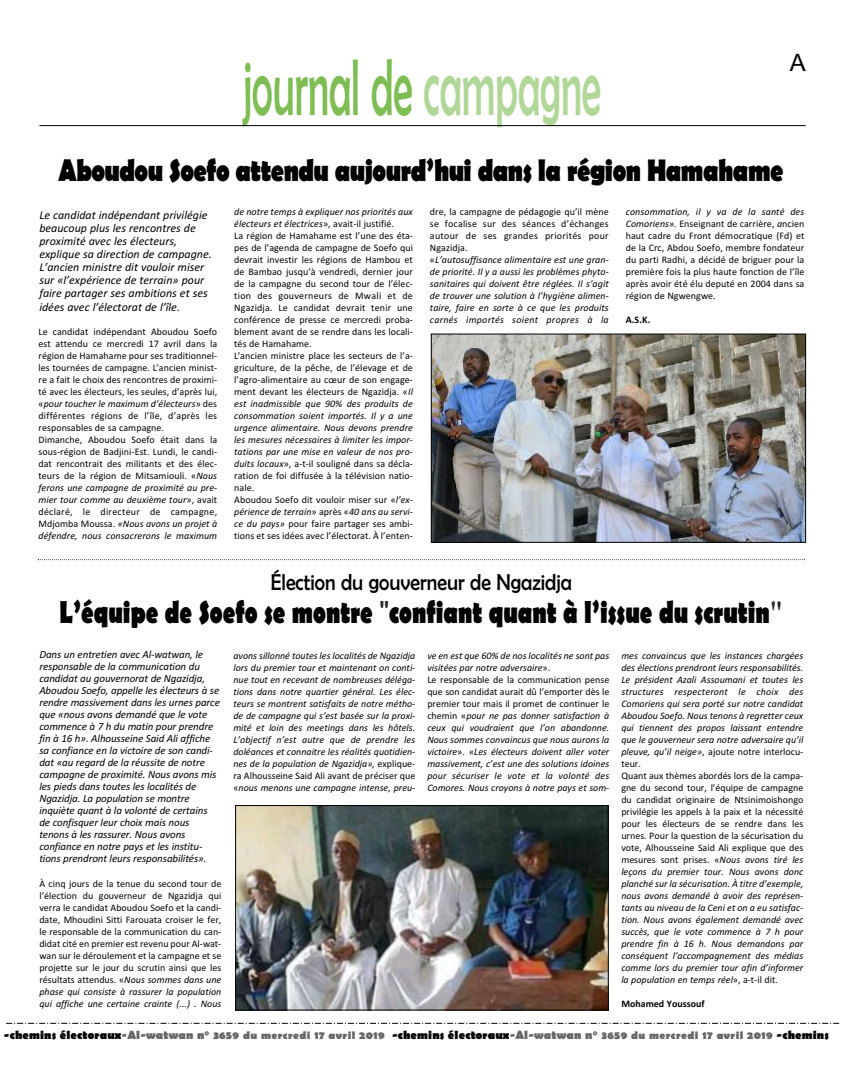
<style>
.page{position:relative;width:851px;height:1078px;background:#fff}
.page>*{position:absolute;margin:0;border:0;box-sizing:border-box;transform-origin:0 0}
.t1{font:81px "Berlin Sans FB";color:#7dbd53;scale:.49 1}
.t2{font:700 32px "Berlin Sans FB";color:#000;scale:.73 1}
.t3{font:700 31.4px "Berlin Sans FB";letter-spacing:-.02em;color:#000;scale:.8 1}
.t4{font:24px "Arial";color:#000}
.t5{font:23.2px "Berlin Sans FB";color:#000;scale:.86 1}
.t6{font:italic 12px/13px "Calibri";color:#000}
.t7{font:italic 11px/12px "Calibri";letter-spacing:-.01em;color:#000}
.t8{font:700 11px "Berlin Sans FB";letter-spacing:.04em;color:#666}
.t9{font:10px/12px "Calibri";letter-spacing:.005em;color:#000}
.t10{font:italic 10px/12px "Calibri";color:#000}
.t11{font:700 10px "Calibri";color:#000}
.s1{color:#b1d798}
.s2{font-style:italic}
.s3{font-style:normal}
.s4{font-weight:400;color:#26282a}
.s5{font-family:"Times New Roman";font-weight:400;color:#26282a}
.s6{font-size:12px;color:#000}
.s7{font-size:12px}
</style>
<div class="page">
<hr style="left:40px;top:125px;width:765px;height:1px;background:#000">
<svg style="left:6px;top:1022px;width:833px;height:1px"></svg>
<img style="left:433px;top:336px;width:370px;height:204px">
<div style="left:431px;top:334px;width:374px;height:208px;border:1px solid #000"></div>
<img style="left:237px;top:807px;width:369px;height:200px">
<div style="left:235px;top:805px;width:373px;height:204px;border:1px solid #000"></div>
<svg style="left:38px;top:559px;width:766px;height:1px"></svg>
<h1 class="t1" style="left:243px;top:40px;width:731px">journal de <span class="s1">campagne</span></h1>
<h3 class="t4" style="left:789px;top:49px;width:18px">A</h3>
<h3 class="t3" style="left:59px;top:151px;width:907px">Aboudou Soefo attendu aujourd’hui dans la région Hamahame</h3>
<p class="t6" style="left:39px;top:209px;width:174px">Le candidat indépendant privilégie beaucoup plus les rencontres de proximité avec les électeurs, explique sa direction de campagne.<br>L’ancien ministre dit vouloir miser sur «l’expérience de terrain» pour faire partager ses ambitions et ses idées avec l’électorat de l’île.</p>
<p class="t9" style="left:38px;top:325px;width:180px">Le candidat indépendant Aboudou Soefo est attendu ce mercredi 17 avril dans la région de Hamahame pour ses traditionnel&shy;les tournées de campagne. L’ancien minist&shy;re a fait le choix des rencontres de proximi&shy;té avec les électeurs, les seules, d’après lui, «<span class="s2">pour toucher le maximum d’électeurs</span>» des différentes régions de l’île, d’après les responsables de sa campagne.<br>Dimanche, Aboudou Soefo était dans la sous-région de Badjini-Est. Lundi, le candi&shy;dat rencontrait des militants et des élec&shy;teurs de la région de Mitsamiouli. «<span class="s2">Nous ferons une campagne de proximité au pre&shy;mier tour comme au deuxième tour</span>», avait déclaré, le directeur de campagne, Mdjomba Moussa. <span class="s2">«Nous avons un projet à défendre, nous consacrerons le maximum</span></p>
<p class="t9" style="left:234px;top:205px;width:180px"><span class="s2">de notre temps à expliquer nos priorités aux électeurs et électrices</span>», avait-il justifié.<br>La région de Hamahame est l’une des éta&shy;pes de l’agenda de campagne de Soefo qui devrait investir les régions de Hambou et de Bambao jusqu’à vendredi, dernier jour de la campagne du second tour de l’élec&shy;tion des gouverneurs de Mwali et de Ngazidja. Le candidat devrait tenir une conférence de presse ce mercredi proba&shy;blement avant de se rendre dans les locali&shy;tés de Hamahame.<br>L’ancien ministre place les secteurs de l’a&shy;griculture, de la pêche, de l’élevage et de l’agro-alimentaire au cœur de son engage&shy;ment devant les électeurs de Ngazidja. «<span class="s2">Il est inadmissible que 90% des produits de consommation soient importés. Il y a une urgence alimentaire. Nous devons prendre les mesures nécessaires à limiter les impor&shy;tations par une mise en valeur de nos pro&shy;duits locaux</span>», a-t-il souligné dans sa décla&shy;ration de foi diffusée à la télévision natio&shy;nale.<br>Aboudou Soefo dit vouloir miser sur «<span class="s2">l’ex&shy;périence de terrain</span>» après «<span class="s2">40 ans au servi&shy;ce du pays»</span> pour faire partager ses ambi&shy;tions et ses idées avec l’électorat. À l’enten-</p>
<p class="t10" style="left:430px;top:205px;width:180px"><span class="s3">dre, la campagne de pédagogie qu’il mène se focalise sur des séances d’échanges autour de ses grandes priorités pour Ngazidja.<br>«</span>L’autosuffisance alimentaire est une gran&shy;de priorité. Il y a aussi les problèmes phyto&shy;sanitaires qui doivent être réglées. Il s’agit de trouver une solution à l’hygiène alimen&shy;taire, faire en sorte à ce que les produits carnés importés soient propres à la</p>
<p class="t9" style="left:625px;top:205px;width:180px;text-align:justify"><span class="s2">consommation, il y va de la santé des Comoriens».</span> Enseignant de carrière, <span class="s2">a</span>ncien haut cadre du Front démocratique (Fd) et de la Crc, Abdou Soefo, membre fondateur du parti Radhi, a décidé de briguer pour la première fois la plus haute fonction de l’île après avoir été élu deputé en 2004 dans sa région de Ngwengwe.</p>
<p class="t11" style="left:625px;top:313px;width:26px">A.S.K.</p>
<h3 class="t5" style="left:271px;top:568px;width:351px">Élection du gouverneur de Ngazidja</h3>
<h2 class="t2" style="left:59px;top:593px;width:992px">L’équipe de Soefo se montre <span class="s4">"</span>confiant quant à l’issue du scrutin<span class="s5">"</span></h2>
<p class="t7" style="left:39px;top:648px;width:182px">Dans un entretien avec Al-watwan, le responsable de la communication du candidat au gouvernorat de Ngazidja, Aboudou Soefo, appelle les électeurs à se rendre massivement dans les urnes parce que «nous avons demandé que le vote commence à 7 h du matin pour prendre fin à 16 h». Alhousseine Said Ali affiche sa confiance en la victoire de son candi&shy;dat «au regard de la réussite de notre campagne de proximité. Nous avons mis les pieds dans toutes les localités de Ngazidja. La population se montre inquiète quant à la volonté de certains de confisquer leur choix mais nous tenons à les rassurer. Nous avons confiance en notre pays et les institu&shy;tions prendront leurs responsabilités».</p>
<p class="t10" style="left:233px;top:649px;width:183px;text-align:justify">avons sillonné toutes les localités de Ngazidja lors du premier tour et maintenant on conti&shy;nue tout en recevant de nombreuses déléga&shy;tions dans notre quartier général. Les élec&shy;teurs se montrent satisfaits de notre métho&shy;de de campagne qui s’est basée sur la proxi&shy;mité et loin des meetings dans les hôtels.<br>L’objectif n’est autre que de prendre les doléances et connaitre les réalités quotidien&shy;nes de la population de Ngazidja», <span class="s3">explique&shy;ra Alhousseine Said Ali avant de préciser que «</span>nous menons une campagne intense, preu-</p>
<p class="t10" style="left:427px;top:649px;width:183px">ve en est que 60% de nos localités ne sont pas visitées par notre adversaire<span class="s3">».<br>Le responsable de la communication pense que son candidat aurait dû l’emporter dès le premier tour mais il promet de continuer le chemin «</span>pour ne pas donner satisfaction à ceux qui voudraient que l’on abandonne.<br>Nous sommes convaincus que nous aurons la victoire<span class="s3">». «</span>Les électeurs doivent aller voter massivement, c’est une des solutions idoines pour sécuriser le vote et la volonté des Comores. Nous croyons à notre pays et som-</p>
<p class="t10" style="left:621px;top:649px;width:183px">mes convaincus que les instances chargées des élections prendront leurs responsabilités.<br>Le président Azali Assoumani et toutes les structures respecteront le choix des Comoriens qui sera porté sur notre candidat Aboudou Soefo. Nous tenons à regretter ceux qui tiennent des propos laissant entendre que le gouverneur sera notre adversaire qu’il pleuve, qu’il neige»<span class="s3">, ajoute notre interlocu&shy;teur.<br>Quant aux thèmes abordés lors de la campa&shy;gne du second tour, l’équipe de campagne du candidat originaire de Ntsinimoishongo privilégie les appels à la paix et la nécessité pour les électeurs de se rendre dans les urnes. Pour la question de la sécurisation du vote, Alhousseine Said Ali explique que des mesures sont prises. «</span>Nous avons tiré les leçons du premier tour. Nous avons donc planché sur la sécurisation. À titre d’exemple, nous avons demandé à avoir des représen&shy;tants au niveau de la Ceni et on a eu satisfac&shy;tion. Nous avons également demandé avec succès, que le vote commence à 7 h pour prendre fin à 16 h. Nous demandons par conséquent l’accompagnement des médias comme lors du premier tour afin d’informer la population en temps réel<span class="s3">», a-t-il dit.</span></p>
<p class="t11" style="left:621px;top:997px;width:85px">Mohamed Youssouf</p>
<p class="t9" style="left:39px;top:877px;width:183px;text-align:justify">À cinq jours de la tenue du second tour de l’élection du gouverneur de Ngazidja qui verra le candidat Aboudou Soefo et la candi&shy;date, Mhoudini Sitti Farouata croiser le fer, le responsable de la communication du can&shy;didat cité en premier est revenu pour Al-wat&shy;wan sur le déroulement et la campagne et se projette sur le jour du scrutin ainsi que les résultats attendus. «<span class="s2">Nous sommes dans une phase qui consiste à rassurer la population qui affiche une certaine crainte (...) . Nous</span></p>
<p class="t8" style="left:4px;top:1028px;width:826px"><span class="s6">-chemins électoraux</span><span class="s7">-Al-watwan n</span>° 3659 du mercredi 17 avril 2019 <span class="s6">-chemins électoraux</span><span class="s7">-Al-watwan n</span>° 3659 du mercredi 17 avril 2019 <span class="s6">-chemins</span></p>
</div>
